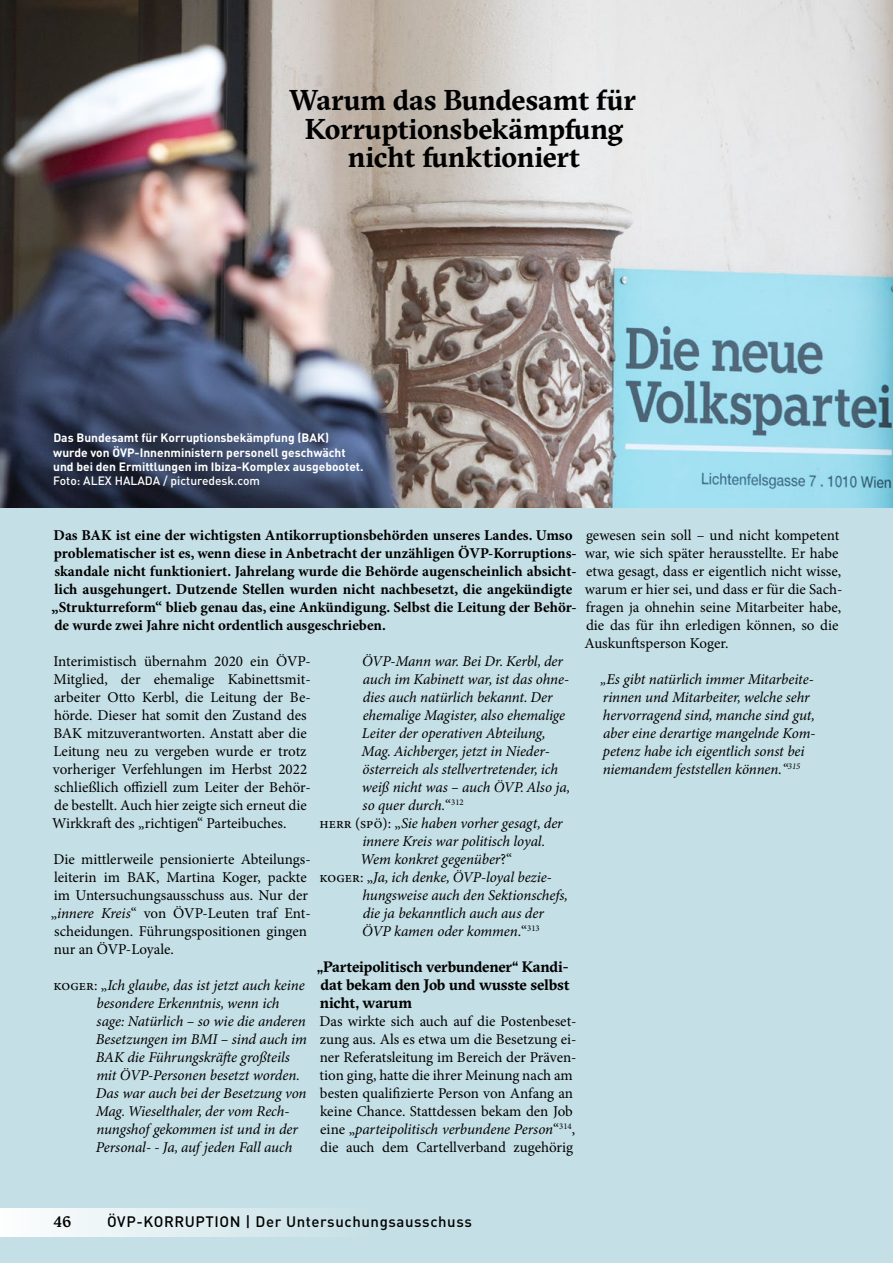
<style>
.page{position:relative;width:893px;height:1263px;background:#c4dfe5}
.page>*{position:absolute;margin:0;border:0;box-sizing:border-box;transform-origin:0 0}
.t1{font:700 28.5px/28.5px "GT Sectra";letter-spacing:-.01em;color:#000;text-align:center}
.t2{font:500 18px "Belwe BT";color:#000}
.t3{font:15px/18px "Minion Pro";color:#000}
.t4{font:italic 15px/18px "Minion Pro";letter-spacing:-.005em;color:#000}
.t5{font:700 15px/18px "Minion Pro";color:#000}
.t6{font:700 15px/18px "GT Sectra";letter-spacing:-.01em;color:#000;text-align:justify}
.t7{font:500 15px "DIN";letter-spacing:.04em;color:#000}
.t8{font:700 12px/14.4px "DIN";color:#fff}
.t9{font:500 12px "DIN";color:#fff}
.s1{font-style:italic}
.s2{font-style:normal}
</style>
<div class="page">
<svg style="left:0;top:1208px;width:308px;height:28px;background:#e5f1f3"></svg>
<img style="left:0;top:0;width:893px;height:507px">
<h1 class="t1" style="left:289px;top:85px;width:348px">Warum das Bundesamt für<br>Korruptionsbekämpfung nicht funktioniert</h1>
<p class="t8" style="left:53px;top:430px;width:312px">Das Bundesamt für Korruptionsbekämpfung (BAK) wurde von ÖVP-Innenministern personell geschwächt und bei den Ermittlungen im Ibiza-Komplex ausgebootet.</p>
<p class="t9" style="left:53px;top:473px;width:208px">Foto: ALEX HALADA / picturedesk.com</p>
<p class="t5" style="left:52px;top:527px;width:526px">Das BAK ist eine der wichtigsten Antikorruptionsbehörden unseres Landes. Umso problematischer ist es, wenn diese in Anbetracht der unzähligen ÖVP-Korruptions&shy;skandale nicht funktioniert. Jahrelang wurde die Behörde augenscheinlich absicht&shy;lich ausgehungert. Dutzende Stellen wurden nicht nachbesetzt, die angekündigte „Strukturreform“ blieb genau das, eine Ankündigung. Selbst die Leitung der Behör&shy;de wurde zwei Jahre nicht ordentlich ausgeschrieben.</p>
<p class="t3" style="left:52px;top:652px;width:260px">Interimistisch übernahm 2020 ein ÖVP-Mitglied, der ehemalige Kabinettsmit&shy;arbeiter Otto Kerbl, die Leitung der Be&shy;hörde. Dieser hat somit den Zustand des BAK mitzuverantworten. Anstatt aber die Leitung neu zu vergeben wurde er trotz vorheriger Verfehlungen im Herbst 2022 schließlich offiziell zum Leiter der Behör&shy;de bestellt. Auch hier zeigte sich erneut die Wirkkraft des „richtigen“ Parteibuches.</p>
<p class="t3" style="left:51px;top:850px;width:261px">Die mittlerweile pensionierte Abteilungs&shy;leiterin im BAK, Martina Koger, packte im Untersuchungsausschuss aus. Nur der „<span class="s1">innere Kreis</span>“ von ÖVP-Leuten traf Ent&shy;scheidungen. Führungspositionen gingen nur an ÖVP-Loyale.</p>
<p class="t4" style="left:96px;top:977px;width:213px;text-indent:-42px"><span class="s2">Koger: „</span>Ich glaube, das ist jetzt auch keine besondere Erkenntnis, wenn ich sage: Natürlich – so wie die anderen Besetzungen im BMI – sind auch im BAK die Führungskräfte großteils mit ÖVP-Personen besetzt worden.<br>Das war auch bei der Besetzung von Mag. Wieselthaler, der vom Rech&shy;nungshof gekommen ist und in der Personal- - Ja, auf jeden Fall auch</p>
<p class="t4" style="left:362px;top:653px;width:202px">ÖVP-Mann war. Bei Dr. Kerbl, der</p>
<p class="t4" style="left:363px;top:671px;width:208px">auch im Kabinett war, ist das ohne-</p>
<p class="t4" style="left:363px;top:689px;width:191px">dies auch natürlich bekannt. Der</p>
<p class="t4" style="left:363px;top:707px;width:204px">ehemalige Magister, also ehemalige</p>
<p class="t4" style="left:362px;top:725px;width:185px">Leiter der operativen Abteilung,</p>
<p class="t4" style="left:362px;top:743px;width:190px">Mag. Aichberger, jetzt in Nieder-</p>
<p class="t4" style="left:363px;top:761px;width:197px">österreich als stellvertretender, ich</p>
<p class="t4" style="left:362px;top:779px;width:210px">weiß nicht was – auch ÖVP. Also ja,</p>
<p class="t4" style="left:363px;top:797px;width:103px">so quer durch.<span class="s2">“</span><sup>312</sup></p>
<p class="t4" style="left:319px;top:815px;width:245px"><span class="s2">Herr (SPÖ): „</span>Sie haben vorher gesagt, der</p>
<p class="t4" style="left:362px;top:833px;width:184px">innere Kreis war politisch loyal.</p>
<p class="t4" style="left:360px;top:851px;width:153px">Wem konkret gegenüber<span class="s2">?“</span></p>
<p class="t4" style="left:319px;top:869px;width:234px"><span class="s2">Koger: „</span>Ja, ich denke, ÖVP-loyal bezie-</p>
<p class="t4" style="left:363px;top:887px;width:207px">hungsweise auch den Sektionschefs,</p>
<p class="t4" style="left:363px;top:905px;width:183px">die ja bekanntlich auch aus der</p>
<p class="t4" style="left:362px;top:923px;width:179px">ÖVP kamen oder kommen<span class="s2">.“</span><sup>313</sup></p>
<p class="t6" style="left:317px;top:957px;width:254px">„Parteipolitisch verbundener“ Kandi&shy;dat bekam den Job und wusste selbst nicht, warum</p>
<p class="t3" style="left:319px;top:1012px;width:259px">Das wirkte sich auch auf die Postenbeset&shy;zung aus. Als es etwa um die Besetzung ei&shy;ner Referatsleitung im Bereich der Präven&shy;tion ging, hatte die ihrer Meinung nach am besten qualifizierte Person von Anfang an keine Chance. Stattdessen bekam den Job eine „<span class="s1">parteipolitisch verbundene Person</span>“<sup>314</sup>, die auch dem Cartellverband zugehörig</p>
<p class="t3" style="left:585px;top:526px;width:259px">gewesen sein soll – und nicht kompetent war, wie sich später herausstellte. Er habe etwa gesagt, dass er eigentlich nicht wisse, warum er hier sei, und dass er für die Sach&shy;fragen ja ohnehin seine Mitarbeiter habe, die das für ihn erledigen können, so die Auskunftsperson Koger.</p>
<p class="t4" style="left:600px;top:671px;width:217px">„Es gibt natürlich immer Mitarbeite&shy;rinnen und Mitarbeiter, welche sehr hervorragend sind, manche sind gut, aber eine derartige mangelnde Kom&shy;petenz habe ich eigentlich sonst bei niemandem feststellen können.“<sup>315</sup></p>
<p class="t2" style="left:53px;top:1209px;width:20px">46</p>
<p class="t7" style="left:107px;top:1211px;width:366px">ÖVP-KORRUPTION | Der Untersuchungsausschuss</p>
</div>
